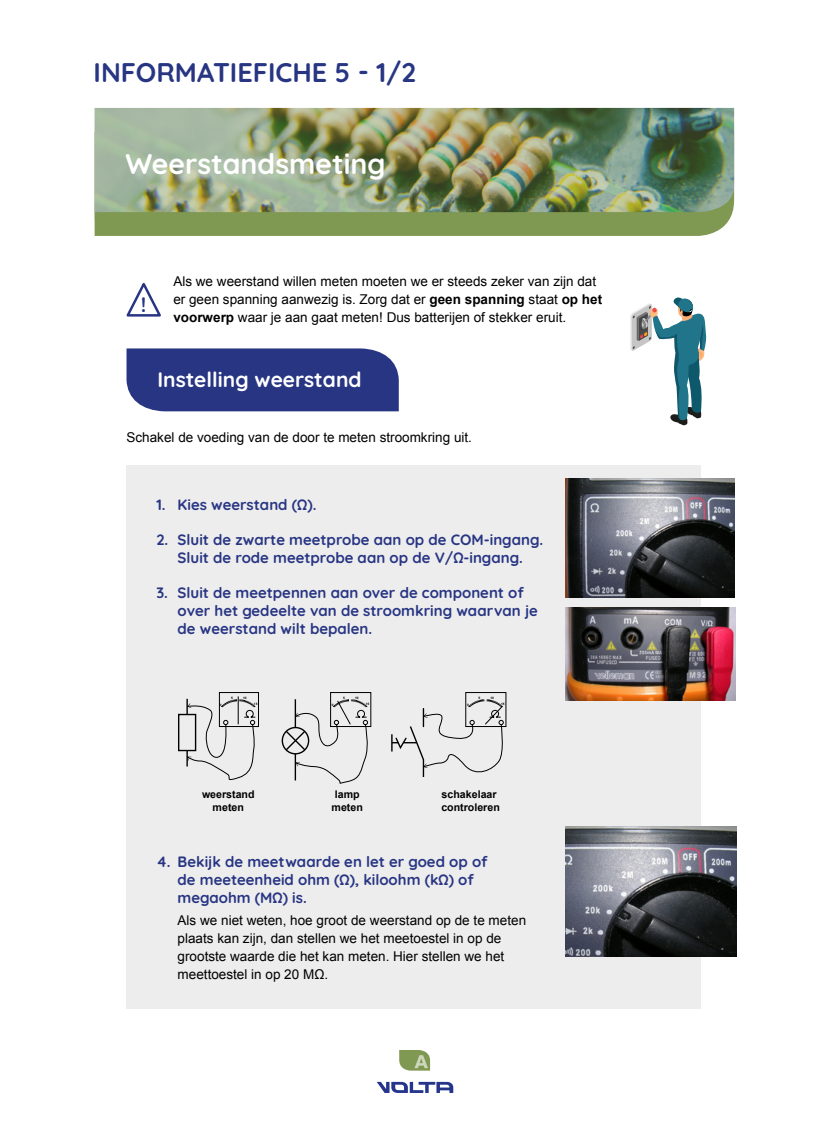
<style>
.page{position:relative;width:830px;height:1127px;background:#fff}
.page>*{position:absolute;margin:0;border:0;box-sizing:border-box;transform-origin:0 0}
.t1{font:700 28.5px "Quicksand";color:#fff}
.t2{font:700 27px "Quicksand";color:#283583}
.t3{font:700 21px "Quicksand";color:#fff}
.t4{font:700 21px "Quicksand";color:#283583}
.t5{font:700 15px/18px "Quicksand";color:#283583}
.t6{font:13.5px/18px "Arial";color:#000}
.t7{font:700 13.5px "Arial";color:#000}
.t8{font:700 10.65px/12.8px "Arial";color:#000;text-align:center}
.t9{font:700 3.15px "Arial";color:#000}
.s1{font-weight:700}
</style>
<div class="page">
<svg style="left:95px;top:221px;width:634px;height:15px;fill:#7f9852"></svg>
<img style="left:95px;top:108px;width:638px;height:113px">
<div style="left:125px;top:152px;width:269px;height:37px;background:#fff;opacity:.21"></div>
<svg style="left:126px;top:283px;width:35px;height:34px"></svg>
<div style="left:126px;top:465px;width:574px;height:544px;background:#ededed"></div>
<img style="left:565px;top:478px;width:169px;height:119px">
<img style="left:565px;top:607px;width:169px;height:93px">
<div style="left:219px;top:692px;width:40px;height:35px;border:1px solid #000"></div>
<div style="left:330px;top:692px;width:41px;height:35px;border:1px solid #000"></div>
<div style="left:465px;top:692px;width:41px;height:35px;border:1px solid #000"></div>
<div style="left:178px;top:714px;width:10px;height:37px;border:1px solid #000"></div>
<div style="left:281px;top:727px;width:28px;height:27px;border:1px solid #000;border-radius:50%"></div>
<svg style="left:186px;top:697px;width:70px;height:84px"></svg>
<svg style="left:284px;top:699px;width:85px;height:85px"></svg>
<svg style="left:391px;top:699px;width:113px;height:78px"></svg>
<img style="left:565px;top:827px;width:171px;height:129px">
<svg style="left:630px;top:297px;width:76px;height:128px"></svg>
<div style="left:126px;top:348px;width:272px;height:63px;background:#283583"></div>
<svg style="left:377px;top:1082px;width:76px;height:11px"></svg>
<svg style="left:399px;top:1050px;width:31px;height:20px"></svg>
<h2 class="t2" style="left:94px;top:52px;width:324px">INFORMATIEFICHE 5 - 1/2</h2>
<h1 class="t1" style="left:125px;top:142px;width:261px">Weerstandsmeting</h1>
<h3 class="t4" style="left:141px;top:288px;width:7px">!</h3>
<p class="t6" style="left:173px;top:273px;width:430px">Als we weerstand willen meten moeten we er steeds zeker van zijn dat er geen spanning aanwezig is. Zorg dat er <span class="s1">geen spanning</span> staat <span class="s1">op het voorwerp</span> waar je aan gaat meten! Dus batterijen of stekker eruit.</p>
<h3 class="t3" style="left:157px;top:363px;width:206px">Instelling weerstand</h3>
<p class="t6" style="left:126px;top:429px;width:347px">Schakel de voeding van de door te meten stroomkring uit.</p>
<p class="t5" style="left:156px;top:494px;width:161px">1. Kies weerstand (Ω).</p>
<p class="t5" style="left:156px;top:529px;width:388px;text-align:center">2. Sluit de zwarte meetprobe aan op de COM-ingang.<br>Sluit de rode meetprobe aan op de V/Ω-ingang.</p>
<p class="t5" style="left:177px;top:582px;width:361px;text-indent:-21px">3. Sluit de meetpennen aan over de component of over het gedeelte van de stroomkring waarvan je de weerstand wilt bepalen.</p>
<p class="t9" style="left:220px;top:702px;width:3px">0</p>
<p class="t9" style="left:231px;top:696px;width:3px">5</p>
<p class="t9" style="left:243px;top:696px;width:5px">10</p>
<p class="t9" style="left:254px;top:702px;width:5px">15</p>
<p class="t9" style="left:331px;top:702px;width:3px">0</p>
<p class="t9" style="left:343px;top:696px;width:3px">5</p>
<p class="t9" style="left:355px;top:696px;width:5px">10</p>
<p class="t9" style="left:365px;top:702px;width:5px">15</p>
<p class="t9" style="left:467px;top:702px;width:3px">0</p>
<p class="t9" style="left:478px;top:696px;width:3px">5</p>
<p class="t9" style="left:490px;top:696px;width:5px">10</p>
<p class="t9" style="left:501px;top:702px;width:5px">15</p>
<p class="t8" style="left:202px;top:788px;width:54px">weerstand meten</p>
<p class="t8" style="left:441px;top:788px;width:60px;text-align:left">schakelaar controleren</p>
<p class="t8" style="left:331px;top:788px;width:33px">lamp meten</p>
<p class="t5" style="left:177px;top:851px;width:311px;text-indent:-21px">4. Bekijk de meetwaarde en let er goed op of de meeteenheid ohm (Ω), kiloohm (kΩ) of megaohm (MΩ) is.</p>
<p class="t6" style="left:177px;top:911px;width:350px">Als we niet weten, hoe groot de weerstand op de te meten plaats kan zijn, dan stellen we het meetoestel in op de grootste waarde die het kan meten. Hier stellen we het meettoestel in op 20 MΩ.</p>
<p class="t7" style="left:439px;top:923px;width:77px">Opmerking:</p>
<p class="t6" style="left:439px;top:941px;width:67px">1.000 = 1k</p>
</div>
